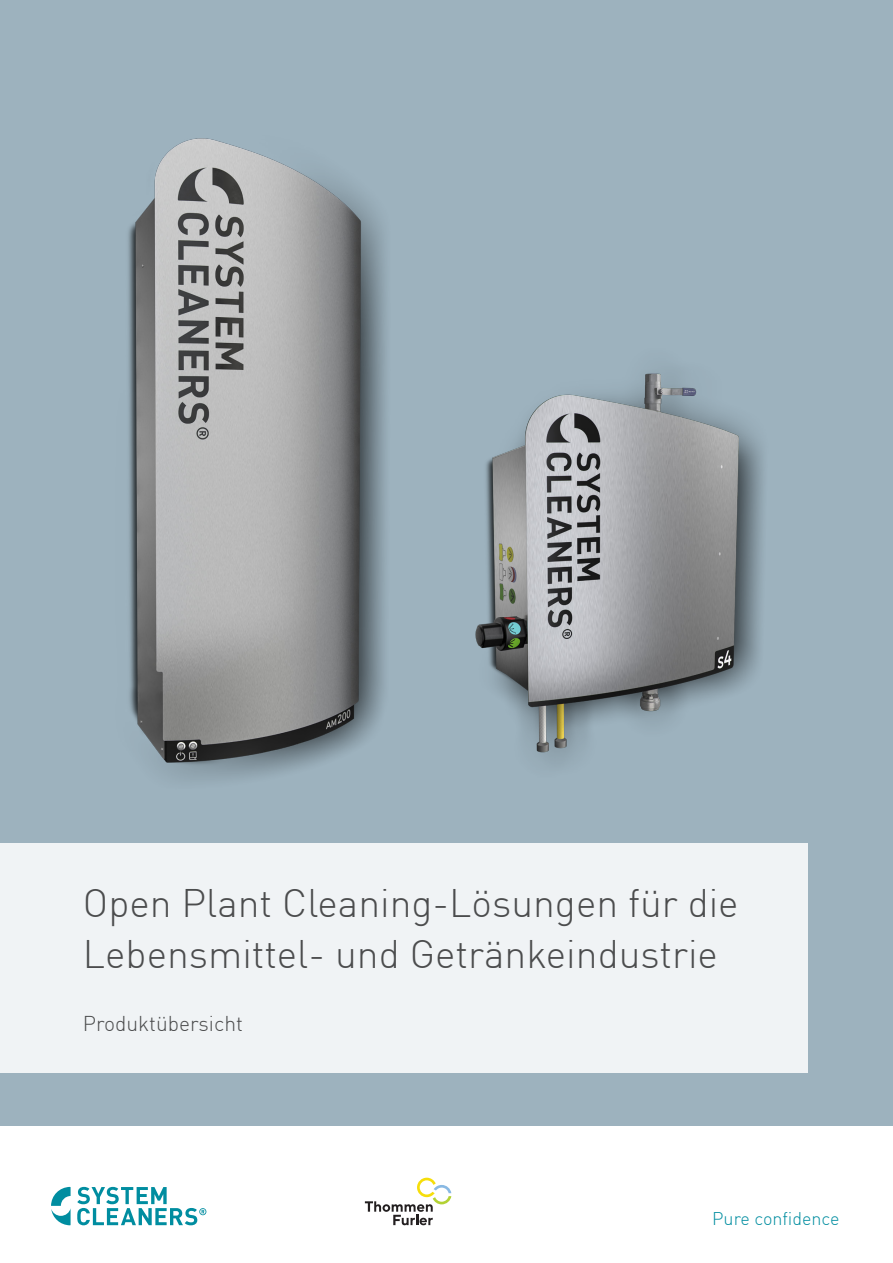
<style>
.page{position:relative;width:893px;height:1263px;background:#fff}
.page>*{position:absolute;margin:0;border:0;box-sizing:border-box;transform-origin:0 0}
.t1{font:300 39px/51px "DIN";color:#4b4c4d}
.t2{font:300 21px "DIN";color:#4b4c4d}
.t3{font:300 18px "DIN";color:#008da0}
</style>
<div class="page">
<div style="left:0;top:0;width:893px;height:1125px;background:#9db2be"></div>
<img style="left:128px;top:138px;width:258px;height:641px">
<img style="left:475px;top:373px;width:288px;height:391px">
<svg style="left:51px;top:1187px;width:20px;height:38px"></svg>
<svg style="left:77px;top:1187px;width:129px;height:38px"></svg>
<div style="left:0;top:843px;width:808px;height:229px;background:#f0f3f5"></div>
<svg style="left:365px;top:1178px;width:86px;height:47px"></svg>
<p class="t1" style="left:83px;top:877px;width:657px">Open Plant Cleaning-Lösungen für die<br>Lebensmittel- und Getränkeindustrie</p>
<p class="t2" style="left:83px;top:1011px;width:161px">Produktübersicht</p>
<p class="t3" style="left:712px;top:1207px;width:129px">Pure confidence</p>
</div>
